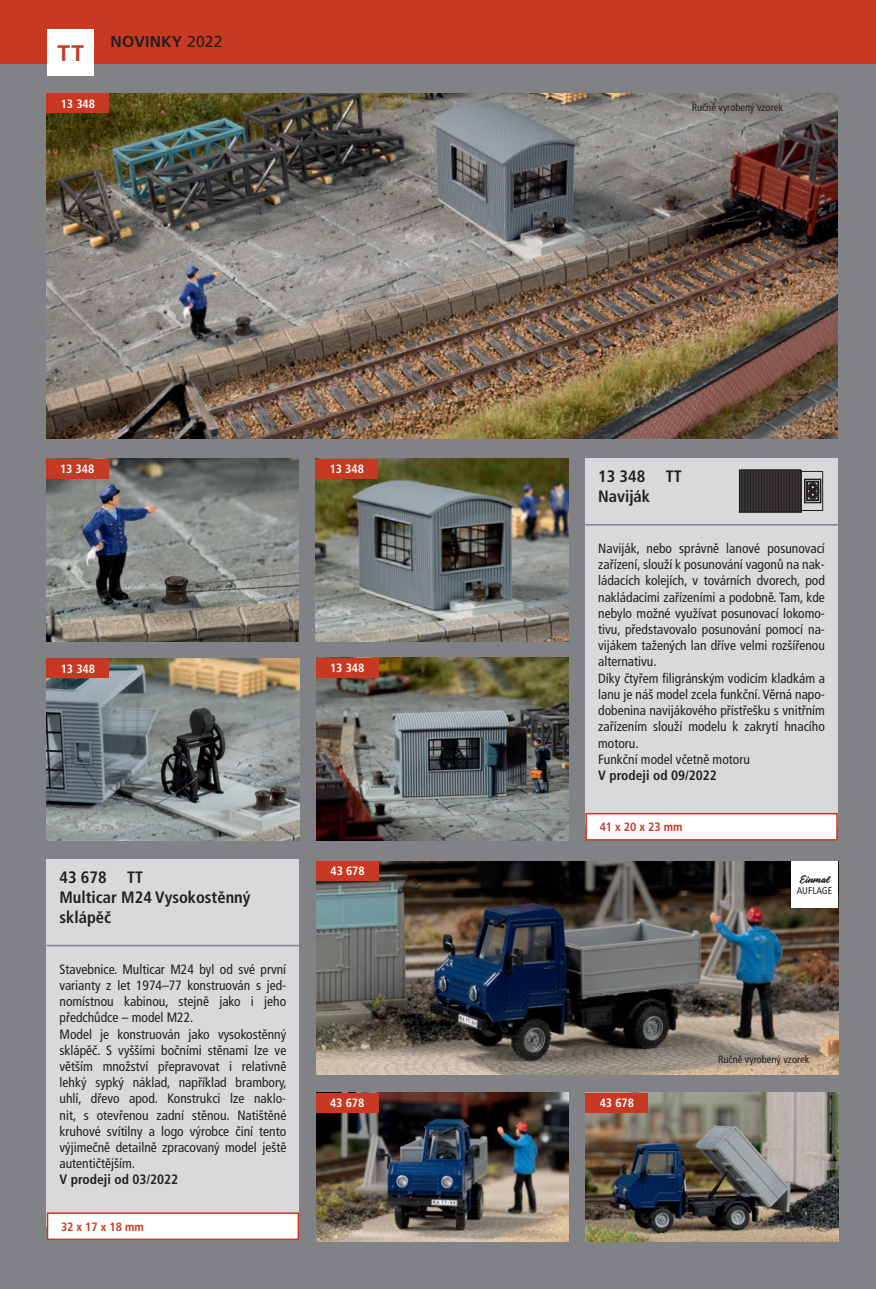
<style>
.page{position:relative;width:876px;height:1289px;background:#fff}
.page>*{position:absolute;margin:0;border:0;box-sizing:border-box;transform-origin:0 0}
.t1{font:700 22.5px "Frutiger LT Com";color:#c73922}
.t2{font:700 condensed 16.5px/19.8px "Frutiger LT Com";color:#231f20}
.t3{font:700 15.75px "Frutiger LT Com";letter-spacing:.01em;color:#231f20}
.t4{font:condensed 13.5px/16.2px "Frutiger LT Com";color:#231f20}
.t5{font:700 condensed 13.5px "Frutiger LT Com";color:#231f20}
.t6{font:13.5px "Knight Brush";color:#231f20}
.t7{font:700 condensed 12px "Frutiger LT Com";color:#fff}
.t8{font:700 condensed 12px "Frutiger LT Com";color:#c73922}
.t9{font:condensed 10.5px "Frutiger LT Com";color:#231f20}
.t10{font:condensed 9.75px "Frutiger LT Com";letter-spacing:.01em;color:#231f20}
.s1{font-weight:400}
</style>
<div class="page">
<div style="left:0;top:0;width:876px;height:1288px;background:#808285"></div>
<div style="left:0;top:0;width:876px;height:64px;background:#c73922"></div>
<div style="left:47px;top:29px;width:47px;height:47px;background:#fff"></div>
<img style="left:47px;top:94px;width:791px;height:344px">
<div style="left:47px;top:94px;width:62px;height:19px;background:#c73922"></div>
<img style="left:47px;top:658px;width:252px;height:182px">
<img style="left:316px;top:458px;width:252px;height:183px">
<div style="left:316px;top:458px;width:62px;height:20px;background:#c73922"></div>
<img style="left:316px;top:658px;width:252px;height:182px">
<div style="left:316px;top:658px;width:62px;height:19px;background:#c73922"></div>
<div style="left:47px;top:658px;width:62px;height:20px;background:#c73922"></div>
<img style="left:46px;top:458px;width:253px;height:183px">
<div style="left:46px;top:458px;width:62px;height:20px;background:#c73922"></div>
<img style="left:316px;top:861px;width:522px;height:213px">
<img style="left:316px;top:1092px;width:253px;height:149px">
<div style="left:316px;top:861px;width:63px;height:19px;background:#c73922"></div>
<div style="left:316px;top:1092px;width:62px;height:20px;background:#c73922"></div>
<div style="left:791px;top:861px;width:47px;height:47px;background:#fff"></div>
<img style="left:586px;top:1092px;width:252px;height:149px">
<div style="left:586px;top:1092px;width:62px;height:20px;background:#c73922"></div>
<div style="left:585px;top:458px;width:253px;height:368px;background:#d8d9db"></div>
<hr style="left:585px;top:524px;width:253px;height:1px;background:#808285">
<div style="left:586px;top:813px;width:251px;height:26px;background:#fff"></div>
<div style="left:585px;top:813px;width:253px;height:27px;border:2px solid #c73922"></div>
<div style="left:47px;top:859px;width:252px;height:367px;background:#d8d9db"></div>
<hr style="left:47px;top:944px;width:252px;height:2px;background:#808285">
<div style="left:48px;top:1213px;width:250px;height:26px;background:#fff"></div>
<div style="left:47px;top:1212px;width:252px;height:27px;border:2px solid #c73922"></div>
<div style="left:801px;top:470px;width:1px;height:42px;border:1px solid #231f20"></div>
<hr style="left:799px;top:470px;width:1px;height:42px;background:#231f20">
<hr style="left:800px;top:470px;width:1px;height:42px;background:#231f20">
<hr style="left:798px;top:470px;width:1px;height:42px;background:#231f20">
<hr style="left:797px;top:470px;width:1px;height:42px;background:#231f20">
<hr style="left:796px;top:470px;width:1px;height:42px;background:#231f20">
<hr style="left:795px;top:470px;width:1px;height:42px;background:#231f20">
<hr style="left:794px;top:470px;width:1px;height:42px;background:#231f20">
<hr style="left:793px;top:470px;width:1px;height:42px;background:#231f20">
<hr style="left:792px;top:470px;width:1px;height:42px;background:#231f20">
<hr style="left:791px;top:470px;width:1px;height:42px;background:#231f20">
<hr style="left:790px;top:470px;width:1px;height:42px;background:#231f20">
<hr style="left:789px;top:470px;width:1px;height:42px;background:#231f20">
<hr style="left:788px;top:470px;width:1px;height:42px;background:#231f20">
<hr style="left:787px;top:470px;width:1px;height:42px;background:#231f20">
<hr style="left:786px;top:470px;width:1px;height:42px;background:#231f20">
<hr style="left:785px;top:470px;width:1px;height:42px;background:#231f20">
<hr style="left:784px;top:470px;width:1px;height:42px;background:#231f20">
<hr style="left:783px;top:470px;width:1px;height:42px;background:#231f20">
<hr style="left:782px;top:470px;width:1px;height:42px;background:#231f20">
<hr style="left:781px;top:470px;width:1px;height:42px;background:#231f20">
<hr style="left:780px;top:470px;width:1px;height:42px;background:#231f20">
<hr style="left:779px;top:470px;width:1px;height:42px;background:#231f20">
<hr style="left:778px;top:470px;width:1px;height:42px;background:#231f20">
<hr style="left:777px;top:470px;width:1px;height:42px;background:#231f20">
<hr style="left:776px;top:470px;width:1px;height:42px;background:#231f20">
<hr style="left:775px;top:470px;width:1px;height:42px;background:#231f20">
<hr style="left:774px;top:470px;width:1px;height:42px;background:#231f20">
<hr style="left:773px;top:470px;width:1px;height:42px;background:#231f20">
<hr style="left:772px;top:470px;width:1px;height:42px;background:#231f20">
<hr style="left:771px;top:470px;width:1px;height:42px;background:#231f20">
<hr style="left:770px;top:470px;width:1px;height:42px;background:#231f20">
<hr style="left:769px;top:470px;width:1px;height:42px;background:#231f20">
<hr style="left:768px;top:470px;width:1px;height:42px;background:#231f20">
<hr style="left:767px;top:470px;width:1px;height:42px;background:#231f20">
<hr style="left:766px;top:470px;width:1px;height:42px;background:#231f20">
<hr style="left:765px;top:470px;width:1px;height:42px;background:#231f20">
<hr style="left:764px;top:470px;width:1px;height:42px;background:#231f20">
<hr style="left:763px;top:470px;width:1px;height:42px;background:#231f20">
<hr style="left:762px;top:470px;width:1px;height:42px;background:#231f20">
<hr style="left:761px;top:470px;width:1px;height:42px;background:#231f20">
<hr style="left:760px;top:470px;width:1px;height:42px;background:#231f20">
<hr style="left:759px;top:470px;width:1px;height:42px;background:#231f20">
<hr style="left:758px;top:470px;width:1px;height:42px;background:#231f20">
<hr style="left:757px;top:470px;width:1px;height:42px;background:#231f20">
<hr style="left:756px;top:470px;width:1px;height:42px;background:#231f20">
<hr style="left:755px;top:470px;width:1px;height:42px;background:#231f20">
<hr style="left:754px;top:470px;width:1px;height:42px;background:#231f20">
<hr style="left:753px;top:470px;width:1px;height:42px;background:#231f20">
<hr style="left:752px;top:470px;width:1px;height:42px;background:#231f20">
<hr style="left:751px;top:470px;width:1px;height:42px;background:#231f20">
<hr style="left:750px;top:470px;width:1px;height:42px;background:#231f20">
<hr style="left:749px;top:470px;width:1px;height:42px;background:#231f20">
<hr style="left:748px;top:470px;width:1px;height:42px;background:#231f20">
<hr style="left:747px;top:470px;width:1px;height:42px;background:#231f20">
<hr style="left:746px;top:470px;width:1px;height:42px;background:#231f20">
<hr style="left:745px;top:470px;width:1px;height:42px;background:#231f20">
<hr style="left:744px;top:470px;width:1px;height:42px;background:#231f20">
<hr style="left:743px;top:470px;width:1px;height:42px;background:#231f20">
<hr style="left:742px;top:470px;width:1px;height:42px;background:#231f20">
<svg style="left:741px;top:469px;width:60px;height:1px"></svg>
<hr style="left:741px;top:470px;width:1px;height:42px;background:#231f20">
<svg style="left:739px;top:512px;width:62px;height:1px"></svg>
<hr style="left:739px;top:470px;width:1px;height:42px;background:#231f20">
<hr style="left:740px;top:470px;width:1px;height:42px;background:#231f20">
<div style="left:801px;top:471px;width:22px;height:39px;border:1px solid #231f20"></div>
<svg style="left:804px;top:479px;width:17px;height:24px"></svg>
<h1 class="t1" style="left:57px;top:40px;width:28px">TT</h1>
<p class="t7" style="left:61px;top:97px;width:36px">13 348</p>
<p class="t3" style="left:111px;top:32px;width:114px">NOVINKY <span class="s1">2022</span></p>
<p class="t7" style="left:60px;top:462px;width:36px">13 348</p>
<p class="t7" style="left:330px;top:462px;width:36px">13 348</p>
<p class="t7" style="left:61px;top:661px;width:36px">13 348</p>
<p class="t7" style="left:330px;top:661px;width:36px">13 348</p>
<p class="t2" style="left:60px;top:867px;width:192px">43 678 TT<br>Multicar M24 Vysokostěnný sklápěč</p>
<p class="t4" style="left:60px;top:961px;width:229px">Stavebnice. Multicar M24 byl od své první varianty z let 1974–77 konstruován s jed&shy;nomístnou kabinou, stejně jako i jeho předchůdce – model M22.<br>Model je konstruován jako vysokostěnný sklápěč. S vyššími bočními stěnami lze ve větším množství přepravovat i relativně lehký sypký náklad, například brambory, uhlí, dřevo apod. Konstrukci lze naklo&shy;nit, s otevřenou zadní stěnou. Natištěné kruhové svítilny a logo výrobce činí tento výjimečně detailně zpracovaný model ještě autentičtějším.</p>
<p class="t5" style="left:60px;top:1171px;width:120px">V prodeji od 03/2022</p>
<p class="t8" style="left:61px;top:1219px;width:84px">32 x 17 x 18 mm</p>
<p class="t7" style="left:330px;top:864px;width:36px">43 678</p>
<p class="t7" style="left:330px;top:1095px;width:36px">43 678</p>
<p class="t9" style="left:692px;top:102px;width:93px">Ručně vyrobený vzorek</p>
<p class="t2" style="left:598px;top:466px;width:85px">13 348 TT<br>Naviják</p>
<p class="t4" style="left:598px;top:540px;width:228px">Naviják, nebo správně lanové posunovací zařízení, slouží k posunování vagonů na nak&shy;ládacích kolejích, v továrních dvorech, pod nakládacími zařízeními a podobně. Tam, kde nebylo možné využívat posunovací lokomo&shy;tivu, představovalo posunování pomocí na&shy;vijákem tažených lan dříve velmi rozšířenou alternativu.<br>Díky čtyřem filigránským vodicím kladkám a lanu je náš model zcela funkční. Věrná napo&shy;dobenina navijákového přístřešku s vnitřním zařízením slouží modelu k zakrytí hnacího motoru.<br>Funkční model včetně motoru</p>
<p class="t5" style="left:598px;top:767px;width:120px">V prodeji od 09/2022</p>
<p class="t8" style="left:600px;top:820px;width:84px">41 x 20 x 23 mm</p>
<p class="t6" style="left:800px;top:872px;width:32px">Einmal</p>
<p class="t10" style="left:797px;top:885px;width:37px">AUFLAGE</p>
<p class="t7" style="left:600px;top:1095px;width:36px">43 678</p>
<p class="t9" style="left:718px;top:1052px;width:93px">Ručně vyrobený vzorek</p>
</div>
